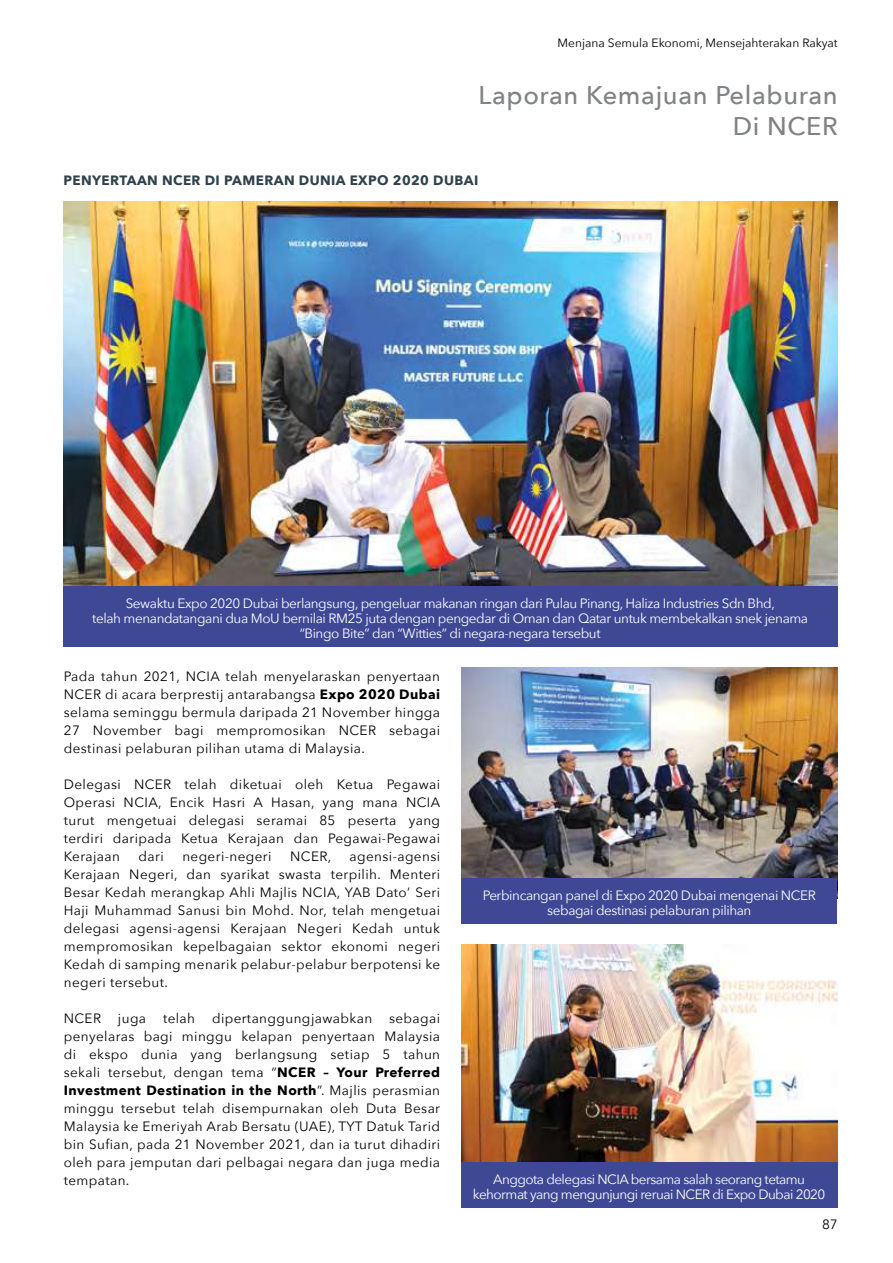
<style>
.page{position:relative;width:893px;height:1263px;background:#fff}
.page>*{position:absolute;margin:0;border:0;box-sizing:border-box;transform-origin:0 0}
.t1{font:500 25.5px/31.5px "Avenir Next";letter-spacing:.025em;color:#808285;text-align:right}
.t2{font:13.5px/18px "Avenir Next";letter-spacing:.03em;color:#000;text-align:justify}
.t3{font:13.5px/15px "Avenir Next";letter-spacing:-.03em;color:#fff;text-align:center}
.t4{font:700 13.5px "Avenir Next";letter-spacing:.03em;color:#30424c}
.t5{font:12px "Avenir Next";color:#000}
.s1{font-weight:700}
</style>
<div class="page">
<img style="left:63px;top:202px;width:774px;height:384px">
<img style="left:461px;top:667px;width:376px;height:211px">
<div style="left:63px;top:586px;width:774px;height:60px;background:#3e4895"></div>
<div style="left:461px;top:878px;width:376px;height:45px;background:#3e4895"></div>
<img style="left:461px;top:944px;width:376px;height:218px">
<div style="left:461px;top:1162px;width:376px;height:46px;background:#3e4895"></div>
<p class="t5" style="left:558px;top:32px;width:282px">Menjana Semula Ekonomi, Mensejahterakan Rakyat</p>
<h1 class="t1" style="left:478px;top:78px;width:361px">Laporan Kemajuan Pelaburan<br>Di NCER</h1>
<p class="t4" style="left:63px;top:168px;width:416px">PENYERTAAN NCER DI PAMERAN DUNIA EXPO 2020 DUBAI</p>
<p class="t3" style="left:92px;top:595px;width:717px">Sewaktu Expo 2020 Dubai berlangsung, pengeluar makanan ringan dari Pulau Pinang, Haliza Industries Sdn Bhd,<br>telah menandatangani dua MoU bernilai RM25 juta dengan pengedar di Oman dan Qatar untuk membekalkan snek jenama “Bingo Bite” dan “Witties” di negara-negara tersebut</p>
<p class="t2" style="left:64px;top:667px;width:378px">Pada tahun 2021, NCIA telah menyelaraskan penyertaan NCER di acara berprestij antarabangsa <span class="s1">Expo 2020 Dubai </span>selama seminggu bermula daripada 21 November hingga 27 November bagi mempromosikan NCER sebagai destinasi pelaburan pilihan utama di Malaysia.</p>
<p class="t2" style="left:64px;top:775px;width:378px">Delegasi NCER telah diketuai oleh Ketua Pegawai Operasi NCIA, Encik Hasri A Hasan, yang mana NCIA turut mengetuai delegasi seramai 85 peserta yang terdiri daripada Ketua Kerajaan dan Pegawai-Pegawai Kerajaan</p>
<p class="t2" style="left:139px;top:847px;width:27px">dari</p>
<p class="t2" style="left:182px;top:847px;width:91px">negeri-negeri</p>
<p class="t2" style="left:290px;top:847px;width:43px">NCER,</p>
<p class="t2" style="left:64px;top:847px;width:378px;text-indent:286px">agensi-agensi Kerajaan Negeri, dan syarikat swasta terpilih. Menteri Besar Kedah merangkap Ahli Majlis NCIA, YAB Dato’ Seri Haji Muhammad Sanusi bin Mohd. Nor, telah mengetuai delegasi agensi-agensi Kerajaan Negeri Kedah untuk mempromosikan kepelbagaian sektor ekonomi negeri Kedah di samping menarik pelabur-pelabur berpotensi ke negeri tersebut.</p>
<p class="t2" style="left:64px;top:1009px;width:378px">NCER juga telah dipertanggungjawabkan sebagai penyelaras bagi minggu kelapan penyertaan Malaysia di ekspo dunia yang berlangsung setiap 5 tahun sekali tersebut, dengan tema “<span class="s1">NCER – Your Preferred Investment Destination in the North</span>”. Majlis perasmian minggu tersebut telah disempurnakan oleh Duta Besar Malaysia ke Emeriyah Arab Bersatu (UAE), TYT Datuk Tarid bin Sufian, pada 21 November 2021, dan ia turut dihadiri oleh para jemputan dari pelbagai negara dan juga media tempatan.</p>
<p class="t3" style="left:483px;top:887px;width:334px">Perbincangan panel di Expo 2020 Dubai mengenai NCER sebagai destinasi pelaburan pilihan</p>
<p class="t3" style="left:473px;top:1171px;width:354px">Anggota delegasi NCIA bersama salah seorang tetamu kehormat yang mengunjungi reruai NCER di Expo Dubai 2020</p>
<p class="t2" style="left:822px;top:1215px;width:17px">87</p>
</div>
